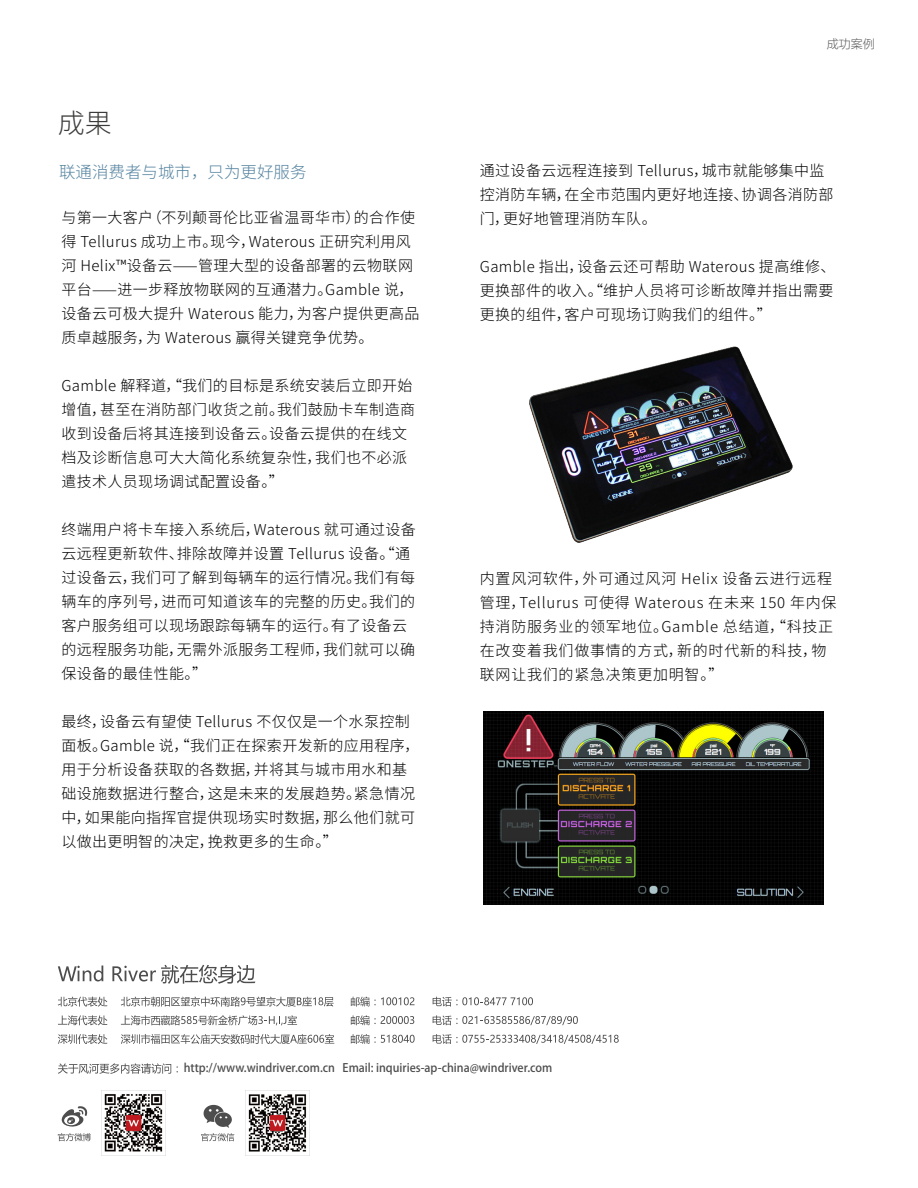
<style>
.page{position:relative;width:918px;height:1188px;background:#fff}
.page>*{position:absolute;margin:0;border:0;box-sizing:border-box;transform-origin:0 0}
.t1{font:300 27px "Source Han Sans SC";color:#3c3c3b}
.t2{font:300 16.5px "Source Han Sans SC";color:#53829f}
.t3{font:300 15px/24px "Source Han Sans SC";letter-spacing:.025em;color:#000}
.t4{font:300 15px/24px "Source Han Sans SC";letter-spacing:.05em;color:#000}
.t5{font:300 12px "Microsoft Ya Hei";color:#606060}
.t6{font:11.7px "Avenir Book G Bpc EUC H";color:#4e4d4d}
</style>
<div class="page">
<img style="left:529px;top:346px;width:264px;height:197px">
<img style="left:484px;top:711px;width:339px;height:193px">
<svg style="left:58px;top:966px;width:45px;height:15px"></svg>
<svg style="left:112px;top:965px;width:143px;height:19px"></svg>
<svg style="left:58px;top:997px;width:49px;height:10px"></svg>
<svg style="left:58px;top:1015px;width:49px;height:10px"></svg>
<svg style="left:58px;top:1034px;width:49px;height:10px"></svg>
<svg style="left:121px;top:997px;width:213px;height:10px"></svg>
<svg style="left:121px;top:1015px;width:176px;height:10px"></svg>
<svg style="left:121px;top:1034px;width:213px;height:10px"></svg>
<svg style="left:351px;top:997px;width:64px;height:10px"></svg>
<svg style="left:351px;top:1015px;width:63px;height:10px"></svg>
<svg style="left:351px;top:1034px;width:64px;height:10px"></svg>
<svg style="left:433px;top:997px;width:100px;height:10px"></svg>
<svg style="left:433px;top:1015px;width:145px;height:10px"></svg>
<svg style="left:433px;top:1034px;width:186px;height:10px"></svg>
<svg style="left:58px;top:1063px;width:113px;height:11px"></svg>
<img style="left:101px;top:1091px;width:62px;height:64px">
<img style="left:245px;top:1091px;width:61px;height:64px">
<svg style="left:58px;top:1133px;width:33px;height:8px"></svg>
<svg style="left:201px;top:1105px;width:33px;height:36px"></svg>
<svg style="left:61px;top:1106px;width:27px;height:21px"></svg>
<h1 class="t1" style="left:58px;top:108px;width:56px">成果</h1>
<p class="t2" style="left:59px;top:163px;width:249px">联通消费者与城市，只为更好服务</p>
<p class="t3" style="left:61px;top:206px;width:360px">与第一大客户（不列颠哥伦比亚省温哥华市）的合作使得 Tellurus 成功上市。现今，Waterous 正研究利用风河 Helix™设备云⸺管理大型的设备部署的云物联网平台⸺进一步释放物联网的互通潜力。Gamble 说，设备云可极大提升 Waterous 能力，为客户提供更高品质卓越服务，为 Waterous 赢得关键竞争优势。</p>
<p class="t3" style="left:61px;top:374px;width:355px">Gamble 解释道，“我们的目标是系统安装后立即开始增值，甚至在消防部门收货之前。我们鼓励卡车制造商收到设备后将其连接到设备云。设备云提供的在线文档及诊断信息可大大简化系统复杂性，我们也不必派遣技术人员现场调试配置设备。”</p>
<p class="t3" style="left:61px;top:518px;width:356px">终端用户将卡车接入系统后，Waterous 就可通过设备云远程更新软件、排除故障并设置 Tellurus 设备。“通过设备云，我们可了解到每辆车的运行情况。我们有每辆车的序列号，进而可知道该车的完整的历史。我们的客户服务组可以现场跟踪每辆车的运行。有了设备云的远程服务功能，无需外派服务工程师，我们就可以确保设备的最佳性能。”</p>
<p class="t3" style="left:61px;top:710px;width:359px">最终，设备云有望使 Tellurus 不仅仅是一个水泵控制面板。Gamble 说，“我们正在探索开发新的应用程序，用于分析设备获取的各数据，并将其与城市用水和基础设施数据进行整合，这是未来的发展趋势。紧急情况中，如果能向指挥官提供现场实时数据，那么他们就可以做出更明智的决定，挽救更多的生命。”</p>
<p class="t5" style="left:827px;top:36px;width:49px">成功案例</p>
<p class="t3" style="left:480px;top:158px;width:355px">通过设备云远程连接到 Tellurus，城市就能够集中监控消防车辆，在全市范围内更好地连接、协调各消防部门，更好地管理消防车队。</p>
<p class="t3" style="left:480px;top:254px;width:357px">Gamble 指出，设备云还可帮助 Waterous 提高维修、更换部件的收入。“维护人员将可诊断故障并指出需要更换的组件，客户可现场订购我们的组件。”</p>
<p class="t4" style="left:480px;top:566px;width:354px">内置风河软件，外可通过风河 Helix 设备云进行远程管理，Tellurus 可使得 Waterous 在未来</p>
<p class="t4" style="left:480px;top:590px;width:358px;text-indent:310px">年内保持消防服务业的领军地位。Gamble 总结道，“科技正在改变着我们做事情的方式，新的时代新的科技，物联网让我们的紧急决策更加明智。”</p>
<p class="t6" style="left:184px;top:1061px;width:370px">http://www.windriver.com.cn Email: inquiries-ap-china@windriver.com</p>
</div>
